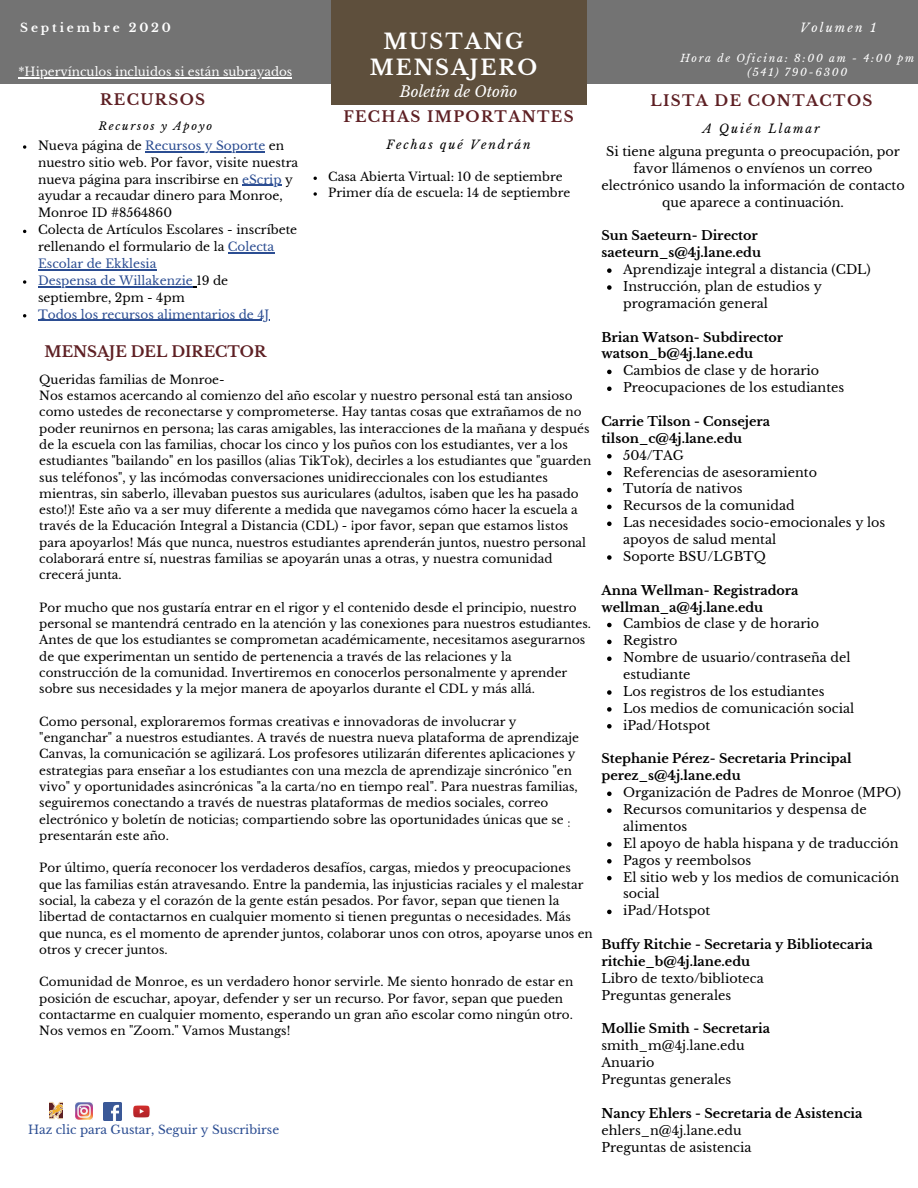
<style>
.page{position:relative;width:918px;height:1188px;background:#fff}
.page>*{position:absolute;margin:0;border:0;box-sizing:border-box;transform-origin:0 0}
.t1{font:700 21px/25.8px "Libre Baskerville";letter-spacing:.09em;color:#fff;text-align:center}
.t2{font:700 15px "Libre Baskerville";letter-spacing:.09em;color:#5e2024}
.t3{font:700 15px "Libre Baskerville";color:#5e2024}
.t4{font:italic 15px "Libre Baskerville";color:#fff}
.t5{font:12.75px/16.8px "Libre Baskerville";color:#000}
.t6{font:700 12.75px/16.8px "Libre Baskerville";color:#000}
.t7{font:12.15px/16.8px "Libre Baskerville";color:#000}
.t8{font:12.15px "Libre Baskerville";color:#2b4d92}
.t9{font:12px/16.4px "Libre Baskerville";color:#000}
.t10{font:12px "Libre Baskerville";color:#fff}
.t11{font:12px "Libre Baskerville";color:#2b4d92}
.t12{font:italic 12px "Libre Baskerville";letter-spacing:.16em;color:#000}
.t13{font:700 12px "Libre Baskerville";letter-spacing:.24em;color:#fff}
.t14{font:italic 12px "Libre Baskerville";letter-spacing:.18em;color:#fff}
.t15{font:italic 10.95px "Libre Baskerville";letter-spacing:.16em;color:#000}
.t16{font:italic 10.5px/14.7px "Libre Baskerville";letter-spacing:.16em;color:#fff;text-align:center}
.s1{color:#2b4d92}
</style>
<div class="page">
<div style="left:0;top:0;width:918px;height:84px;background:#737373"></div>
<div style="left:331px;top:0;width:255px;height:104px;background:#5e4f3c"></div>
<img style="left:49px;top:1102px;width:14px;height:17px">
<img style="left:75px;top:1102px;width:17px;height:17px">
<img style="left:104px;top:1102px;width:18px;height:18px">
<img style="left:133px;top:1105px;width:17px;height:13px">
<hr style="left:18px;top:78px;width:274px;height:1px;background:#fff">
<svg style="left:607px;top:268px;width:5px;height:5px"></svg>
<svg style="left:607px;top:285px;width:5px;height:5px"></svg>
<svg style="left:607px;top:370px;width:5px;height:4px"></svg>
<svg style="left:607px;top:387px;width:5px;height:4px"></svg>
<svg style="left:607px;top:454px;width:5px;height:5px"></svg>
<svg style="left:607px;top:471px;width:5px;height:4px"></svg>
<svg style="left:607px;top:488px;width:5px;height:4px"></svg>
<svg style="left:607px;top:505px;width:5px;height:4px"></svg>
<svg style="left:607px;top:522px;width:5px;height:4px"></svg>
<svg style="left:607px;top:555px;width:5px;height:5px"></svg>
<svg style="left:607px;top:623px;width:5px;height:4px"></svg>
<svg style="left:607px;top:640px;width:5px;height:4px"></svg>
<svg style="left:607px;top:657px;width:5px;height:4px"></svg>
<svg style="left:607px;top:690px;width:5px;height:5px"></svg>
<svg style="left:607px;top:707px;width:5px;height:5px"></svg>
<svg style="left:607px;top:724px;width:5px;height:5px"></svg>
<svg style="left:607px;top:792px;width:5px;height:4px"></svg>
<svg style="left:607px;top:808px;width:5px;height:5px"></svg>
<svg style="left:607px;top:842px;width:5px;height:5px"></svg>
<svg style="left:607px;top:859px;width:5px;height:5px"></svg>
<svg style="left:607px;top:876px;width:5px;height:4px"></svg>
<svg style="left:607px;top:910px;width:5px;height:4px"></svg>
<svg style="left:23px;top:145px;width:3px;height:4px"></svg>
<hr style="left:145px;top:151px;width:120px;height:1px;background:#2b4d92">
<hr style="left:242px;top:185px;width:40px;height:1px;background:#2b4d92">
<hr style="left:228px;top:252px;width:46px;height:1px;background:#2b4d92">
<hr style="left:38px;top:269px;width:118px;height:1px;background:#2b4d92">
<svg style="left:23px;top:280px;width:3px;height:4px"></svg>
<hr style="left:38px;top:286px;width:155px;height:1px;background:#2b4d92">
<hr style="left:38px;top:320px;width:231px;height:1px;background:#2b4d92">
<svg style="left:314px;top:192px;width:3px;height:4px"></svg>
<p class="t13" style="left:20px;top:21px;width:152px">Septiembre 2020</p>
<p class="t14" style="left:800px;top:21px;width:77px">Volumen 1</p>
<p class="t10" style="left:18px;top:65px;width:275px">*Hipervínculos incluidos si están subrayados</p>
<h1 class="t1" style="left:370px;top:28px;width:169px">MUSTANG<br>MENSAJERO</h1>
<p class="t16" style="left:680px;top:51px;width:236px">Hora de Oficina: 8:00 am - 4:00 pm (541) 790-6300</p>
<p class="t2" style="left:100px;top:91px;width:106px">RECURSOS</p>
<p class="t15" style="left:99px;top:119px;width:115px">Recursos y Apoyo</p>
<p class="t7" style="left:38px;top:137px;width:262px">Nueva página de <span class="s1">Recursos y Soporte</span> en nuestro sitio web. Por favor, visite nuestra nueva página para inscribirse en <span class="s1">eScrip</span> y ayudar a recaudar dinero para Monroe, Monroe ID #8564860<br>Colecta de Artículos Escolares - inscríbete rellenando el formulario de la <span class="s1">Colecta Escolar de Ekklesia<br>Despensa de Willakenzie</span> 19 de septiembre, 2pm - 4pm</p>
<p class="t8" style="left:38px;top:307px;width:233px">Todos los recursos alimentarios de 4J</p>
<p class="t3" style="left:45px;top:343px;width:223px">MENSAJE DEL DIRECTOR</p>
<p class="t4" style="left:400px;top:83px;width:119px">Boletín de Otoño</p>
<p class="t2" style="left:343px;top:108px;width:232px">FECHAS IMPORTANTES</p>
<p class="t12" style="left:386px;top:137px;width:146px">Fechas qué Vendrán</p>
<p class="t9" style="left:328px;top:169px;width:244px;line-height:15.8px">Casa Abierta Virtual: 10 de septiembre<br>Primer día de escuela: 14 de septiembre</p>
<p class="t9" style="left:39px;top:371px;width:554px">Queridas familias de Monroe-<br>Nos estamos acercando al comienzo del año escolar y nuestro personal está tan ansioso como ustedes de reconectarse y comprometerse. Hay tantas cosas que extrañamos de no poder reunirnos en persona; las caras amigables, las interacciones de la mañana y después de la escuela con las familias, chocar los cinco y los puños con los estudiantes, ver a los estudiantes "bailando" en los pasillos (alias TikTok), decirles a los estudiantes que "guarden sus teléfonos", y las incómodas conversaciones unidireccionales con los estudiantes mientras, sin saberlo, ¡llevaban puestos sus auriculares (adultos, ¡saben que les ha pasado esto!)! Este año va a ser muy diferente a medida que navegamos cómo hacer la escuela a través de la Educación Integral a Distancia (CDL) - ¡por favor, sepan que estamos listos para apoyarlos! Más que nunca, nuestros estudiantes aprenderán juntos, nuestro personal colaborará entre sí, nuestras familias se apoyarán unas a otras, y nuestra comunidad crecerá junta.</p>
<p class="t9" style="left:39px;top:599px;width:553px">Por mucho que nos gustaría entrar en el rigor y el contenido desde el principio, nuestro personal se mantendrá centrado en la atención y las conexiones para nuestros estudiantes.<br>Antes de que los estudiantes se comprometan académicamente, necesitamos asegurarnos de que experimentan un sentido de pertenencia a través de las relaciones y la construcción de la comunidad. Invertiremos en conocerlos personalmente y aprender sobre sus necesidades y la mejor manera de apoyarlos durante el CDL y más allá.</p>
<p class="t9" style="left:39px;top:713px;width:541px">Como personal, exploraremos formas creativas e innovadoras de involucrar y "enganchar" a nuestros estudiantes. A través de nuestra nueva plataforma de aprendizaje Canvas, la comunicación se agilizará. Los profesores utilizarán diferentes aplicaciones y estrategias para enseñar a los estudiantes con una mezcla de aprendizaje sincrónico "en vivo" y oportunidades asincrónicas "a la carta/no en tiempo real". Para nuestras familias, seguiremos conectando a través de nuestras plataformas de medios sociales, correo electrónico y boletín de noticias; compartiendo sobre las oportunidades únicas que se presentarán este año.</p>
<p class="t9" style="left:39px;top:860px;width:555px">Por último, quería reconocer los verdaderos desafíos, cargas, miedos y preocupaciones que las familias están atravesando. Entre la pandemia, las injusticias raciales y el malestar social, la cabeza y el corazón de la gente están pesados. Por favor, sepan que tienen la libertad de contactarnos en cualquier momento si tienen preguntas o necesidades. Más que nunca, es el momento de aprender juntos, colaborar unos con otros, apoyarse unos en otros y crecer juntos.</p>
<p class="t9" style="left:39px;top:974px;width:536px">Comunidad de Monroe, es un verdadero honor servirle. Me siento honrado de estar en posición de escuchar, apoyar, defender y ser un recurso. Por favor, sepan que pueden contactarme en cualquier momento, esperando un gran año escolar como ningún otro.<br>Nos vemos en "Zoom." Vamos Mustangs!</p>
<p class="t5" style="left:568px;top:814px;width:5px">:</p>
<p class="t11" style="left:28px;top:1122px;width:253px">Haz clic para Gustar, Seguir y Suscribirse</p>
<p class="t2" style="left:650px;top:91px;width:224px">LISTA DE CONTACTOS</p>
<p class="t12" style="left:703px;top:121px;width:118px">A Quién Llamar</p>
<p class="t5" style="left:602px;top:143px;width:305px;text-align:center">Si tiene alguna pregunta o preocupación, por favor llámenos o envíenos un correo electrónico usando la información de contacto que aparece a continuación.</p>
<p class="t6" style="left:601px;top:227px;width:161px">Sun Saeteurn- Director saeteurn_s@4j.lane.edu</p>
<p class="t5" style="left:623px;top:261px;width:249px">Aprendizaje integral a distancia (CDL)<br>Instrucción, plan de estudios y programación general</p>
<p class="t6" style="left:601px;top:329px;width:183px">Brian Watson- Subdirector watson_b@4j.lane.edu</p>
<p class="t5" style="left:623px;top:362px;width:223px">Cambios de clase y de horario<br>Preocupaciones de los estudiantes</p>
<p class="t6" style="left:601px;top:413px;width:170px">Carrie Tilson - Consejera tilson_c@4j.lane.edu</p>
<p class="t5" style="left:623px;top:447px;width:264px">504/TAG<br>Referencias de asesoramiento<br>Tutoría de nativos<br>Recursos de la comunidad<br>Las necesidades socio-emocionales y los apoyos de salud mental<br>Soporte BSU/LGBTQ</p>
<p class="t6" style="left:601px;top:582px;width:199px">Anna Wellman- Registradora wellman_a@4j.lane.edu</p>
<p class="t5" style="left:623px;top:616px;width:233px">Cambios de clase y de horario<br>Registro<br>Nombre de usuario/contraseña del estudiante<br>Los registros de los estudiantes<br>Los medios de comunicación social iPad/Hotspot</p>
<p class="t6" style="left:601px;top:751px;width:252px">Stephanie Pérez- Secretaria Principal perez_s@4j.lane.edu</p>
<p class="t5" style="left:623px;top:784px;width:279px">Organización de Padres de Monroe (MPO)<br>Recursos comunitarios y despensa de alimentos<br>El apoyo de habla hispana y de traducción<br>Pagos y reembolsos<br>El sitio web y los medios de comunicación social<br>iPad/Hotspot</p>
<p class="t6" style="left:601px;top:936px;width:273px">Buffy Ritchie - Secretaria y Bibliotecaria ritchie_b@4j.lane.edu</p>
<p class="t5" style="left:601px;top:970px;width:164px">Libro de texto/biblioteca<br>Preguntas generales</p>
<p class="t6" style="left:601px;top:1021px;width:170px">Mollie Smith - Secretaria</p>
<p class="t5" style="left:601px;top:1037px;width:145px">smith_m@4j.lane.edu<br>Anuario<br>Preguntas generales</p>
<p class="t6" style="left:601px;top:1105px;width:262px">Nancy Ehlers - Secretaria de Asistencia</p>
<p class="t5" style="left:601px;top:1122px;width:152px">ehlers_n@4j.lane.edu<br>Preguntas de asistencia</p>
</div>
